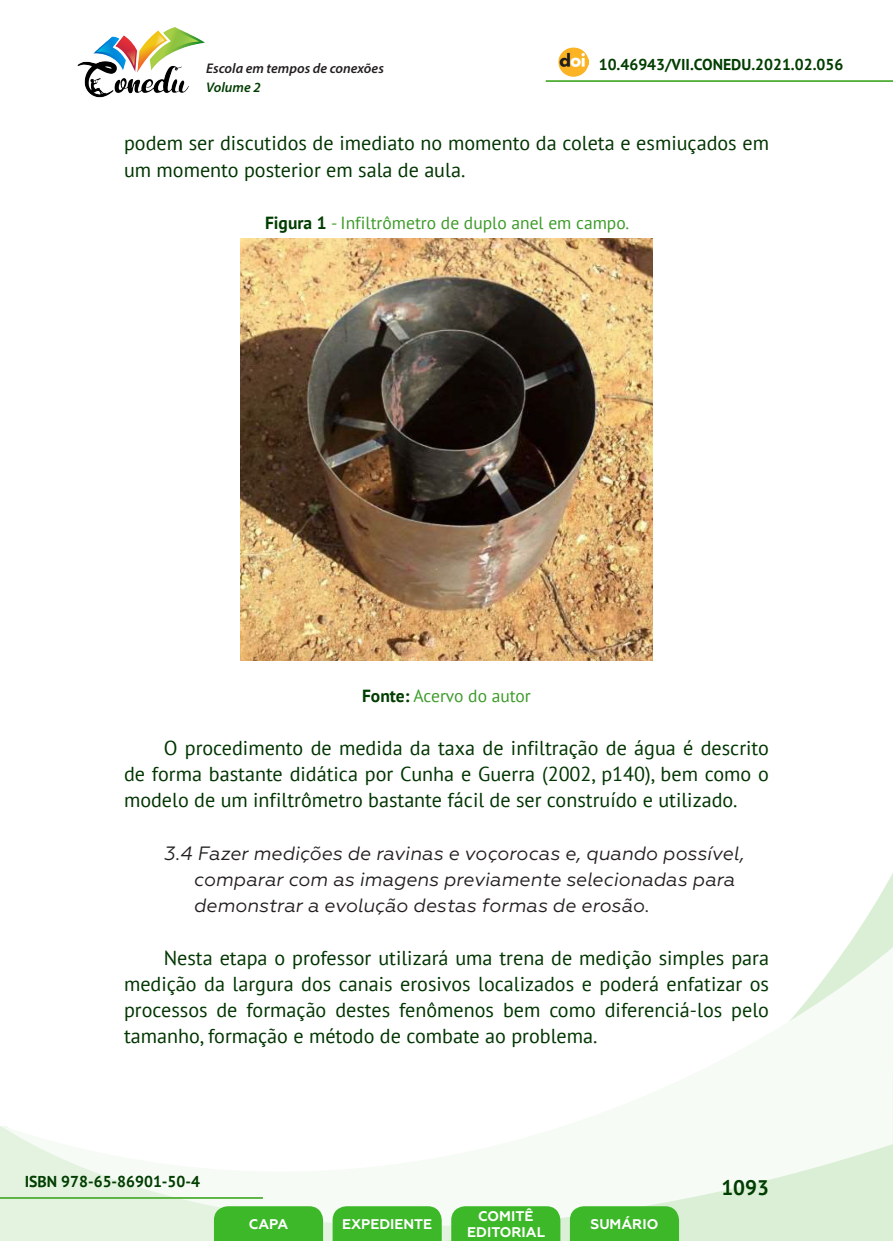
<style>
.page{position:relative;width:893px;height:1241px;background:#fff}
.page>*{position:absolute;margin:0;border:0;box-sizing:border-box;transform-origin:0 0}
.t1{font:700 21px "PT Sans";color:#003d00}
._8_CORPO{font:20.12px/26.2px "PT Sans";color:#003500;text-align:justify}
._11_SUBTÍTULO_3{font:italic 19.25px/26.2px "Geometria";letter-spacing:.005em;color:#231f20}
._18_LEGENDAS{font:17.5px "PT Sans";color:#3d9b29}
._19_FONTES{font:17.5px "PT Sans";color:#3d9b29}
.t2{font:700 15.75px "PT Sans";color:#003d00}
.t3{font:700 14px/16.8px "Geometria";color:#fff;text-align:center}
.t4{font:italic 600 14px "Myriad Pro";color:#231f20}
.t5{font:italic 600 14px "Myriad Pro";color:#003d00}
.s1{font-weight:700;color:#003d00}
</style>
<div class="page">
<svg style="left:848px;top:873px;width:45px;height:73px"></svg>
<svg style="left:0;top:946px;width:893px;height:294px"></svg>
<hr style="left:0;top:1196px;width:263px;height:2px;background:#4cad31">
<hr style="left:546px;top:80px;width:347px;height:2px;background:#4cad31">
<img style="left:559px;top:47px;width:30px;height:30px">
<img style="left:77px;top:27px;width:128px;height:71px">
<svg style="left:214px;top:1205px;width:109px;height:35px;background:#47bb34"></svg>
<svg style="left:333px;top:1205px;width:109px;height:35px;background:#47bb34"></svg>
<svg style="left:451px;top:1205px;width:109px;height:35px;background:#47bb34"></svg>
<svg style="left:570px;top:1205px;width:109px;height:35px;background:#46bb33"></svg>
<img style="left:241px;top:238px;width:411px;height:422px">
<p class="t4" style="left:206px;top:59px;width:179px">Escola em tempos de conexões</p>
<p class="t2" style="left:599px;top:54px;width:246px">10.46943/VII.CONEDU.2021.02.056</p>
<p class="t5" style="left:206px;top:78px;width:56px">Volume 2</p>
<p class="_8_CORPO" style="left:124px;top:130px;width:646px">podem ser discutidos de imediato no momento da coleta e esmiuçados em um momento posterior em sala de aula.</p>
<p class="_18_LEGENDAS" style="left:265px;top:212px;width:366px"><span class="s1">Figura 1</span> - Infiltrômetro de duplo anel em campo.</p>
<p class="_19_FONTES" style="left:362px;top:684px;width:170px"><span class="s1">Fonte:</span> Acervo do autor</p>
<p class="_8_CORPO" style="left:124px;top:733px;width:646px;text-indent:40px">O procedimento de medida da taxa de infiltração de água é descrito de forma bastante didática por Cunha e Guerra (2002, p140), bem como o modelo de um infiltrômetro bastante fácil de ser construído e utilizado.</p>
<p class="_11_SUBTÍTULO_3" style="left:193px;top:839px;width:552px;text-indent:-30px">3.4 Fazer medições de ravinas e voçorocas e, quando possível, comparar com as imagens previamente selecionadas para demonstrar a evolução destas formas de erosão.</p>
<p class="_8_CORPO" style="left:124px;top:943px;width:646px;text-indent:40px">Nesta etapa o professor utilizará uma trena de medição simples para medição da largura dos canais erosivos localizados e poderá enfatizar os processos de formação destes fenômenos bem como diferenciá-los pelo tamanho, formação e método de combate ao problema.</p>
<p class="t2" style="left:25px;top:1170px;width:177px">ISBN 978-65-86901-50-4</p>
<p class="t3" style="left:249px;top:1215px;width:41px">CAPA</p>
<p class="t3" style="left:342px;top:1215px;width:92px">EXPEDIENTE</p>
<p class="t3" style="left:467px;top:1207px;width:79px">COMITÊ<br>EDITORIAL</p>
<p class="t3" style="left:590px;top:1215px;width:69px">SUMÁRIO</p>
<p class="t1" style="left:721px;top:1173px;width:49px">1093</p>
</div>
